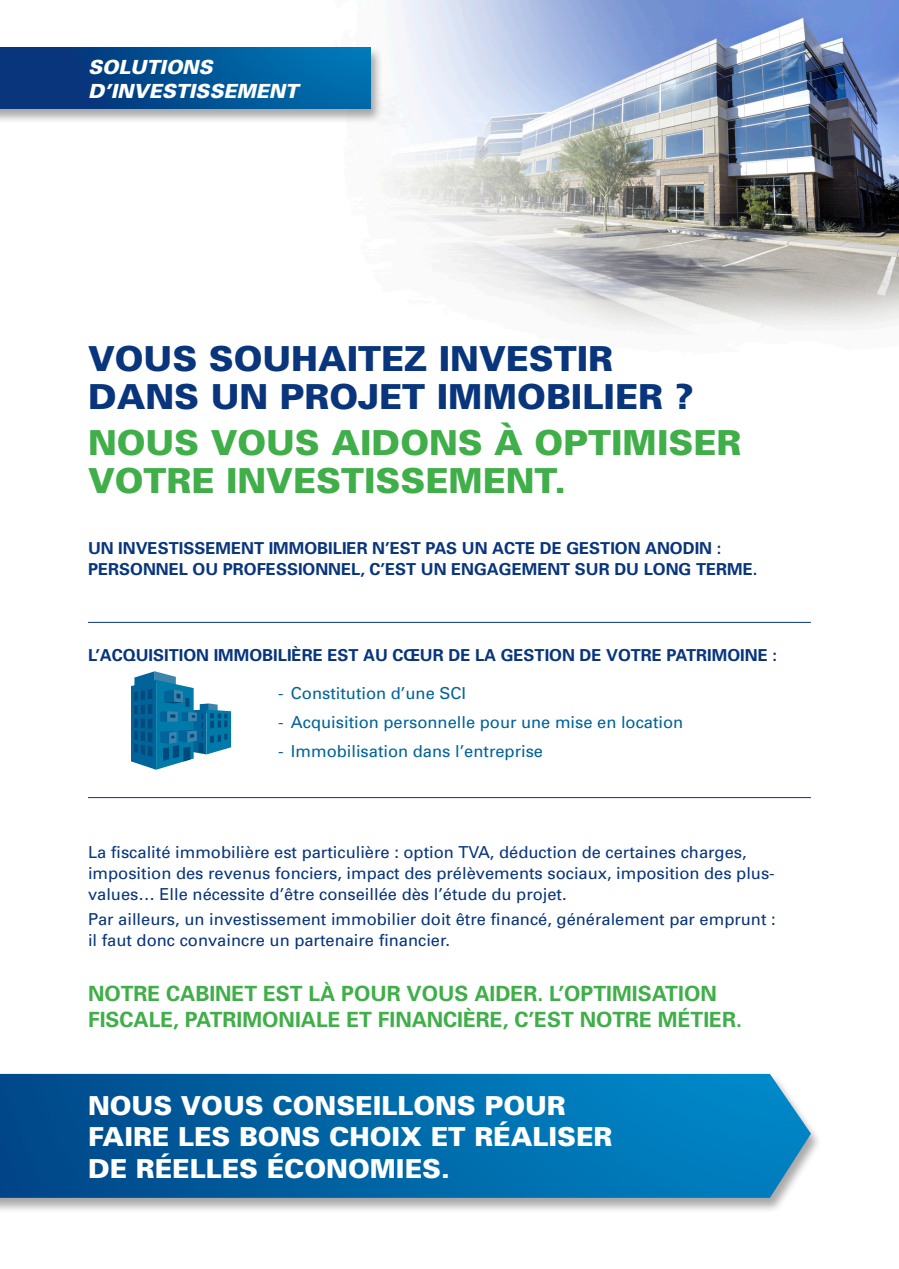
<style>
.page{position:relative;width:899px;height:1269px;background:#fff}
.page>*{position:absolute;margin:0;border:0;box-sizing:border-box;transform-origin:0 0}
.Style_de_paragraphe{font:900 34.5px/38px "Univers";color:#08357c}
.Style_de_paragraphe-2{font:900 34.5px/38px "Univers";color:#40ae49}
.Style_de_paragraphe-3{font:900 26.1px/31.5px "Univers";color:#fff}
.Style_de_paragraphe-4{font:700 21px/25.5px "Univers";color:#40ae49}
.Style_de_paragraphe-5{font:italic 900 19.5px "Univers";color:#fff}
.Style_de_paragraphe-6{font:16.5px/21px "Univers";color:#08357c}
.Style_de_paragraphe-7{font:700 16.5px/21px "Univers";color:#08357c}
.t1{font:16.5px "Univers";color:#00639a}
</style>
<div class="page">
<img style="left:383px;top:0;width:516px;height:331px">
<div style="left:0;top:47px;width:383px;height:77px;background:#231f20;opacity:.39"></div>
<div style="left:0;top:48px;width:371px;height:60px;background:linear-gradient(to right,#072c73,#0075b3)"></div>
<div style="left:0;top:1073px;width:822px;height:140px;background:#231f20;opacity:.39"></div>
<svg style="left:0;top:1074px;width:811px;height:124px;background:#066baa"></svg>
<hr style="left:88px;top:797px;width:723px;height:1px;background:#08357c">
<hr style="left:88px;top:622px;width:723px;height:1px;background:#08357c">
<svg style="left:131px;top:671px;width:100px;height:99px"></svg>
<p class="Style_de_paragraphe-5" style="left:88px;top:55px;width:126px">SOLUTIONS</p>
<p class="Style_de_paragraphe-5" style="left:88px;top:79px;width:212px">D’INVESTISSEMENT</p>
<p class="Style_de_paragraphe" style="left:88px;top:339px;width:607px">VOUS SOUHAITEZ INVESTIR<br>DANS UN PROJET IMMOBILIER ?</p>
<p class="Style_de_paragraphe-2" style="left:88px;top:424px;width:655px">NOUS VOUS AIDONS À OPTIMISER<br>VOTRE INVESTISSEMENT.</p>
<p class="Style_de_paragraphe-7" style="left:88px;top:537px;width:671px">UN INVESTISSEMENT IMMOBILIER N’EST PAS UN ACTE DE GESTION ANODIN :<br>PERSONNEL OU PROFESSIONNEL, C’EST UN ENGAGEMENT SUR DU LONG TERME.</p>
<p class="Style_de_paragraphe-7" style="left:88px;top:645px;width:690px">L’ACQUISITION IMMOBILIÈRE EST AU CŒUR DE LA GESTION DE VOTRE PATRIMOINE :</p>
<p class="t1" style="left:278px;top:683px;width:189px">- Constitution d’une SCI</p>
<p class="t1" style="left:278px;top:712px;width:407px">- Acquisition personnelle pour une mise en location</p>
<p class="t1" style="left:278px;top:742px;width:266px">- Immobilisation dans l’entreprise</p>
<p class="Style_de_paragraphe-6" style="left:88px;top:842px;width:688px">La fiscalité immobilière est particulière : option TVA, déduction de certaines charges, imposition des revenus fonciers, impact des prélèvements sociaux, imposition des plus&shy;values… Elle nécessite d’être conseillée dès l’étude du projet.</p>
<p class="Style_de_paragraphe-6" style="left:88px;top:909px;width:689px">Par ailleurs, un investissement immobilier doit être financé, généralement par emprunt : il faut donc convaincre un partenaire financier.</p>
<p class="Style_de_paragraphe-4" style="left:88px;top:981px;width:655px">NOTRE CABINET EST LÀ POUR VOUS AIDER. L’OPTIMISATION<br>FISCALE, PATRIMONIALE ET FINANCIÈRE, C’EST NOTRE MÉTIER.</p>
<p class="Style_de_paragraphe-3" style="left:88px;top:1089px;width:526px">NOUS VOUS CONSEILLONS POUR<br>FAIRE LES BONS CHOIX ET RÉALISER<br>DE RÉELLES ÉCONOMIES.</p>
</div>
